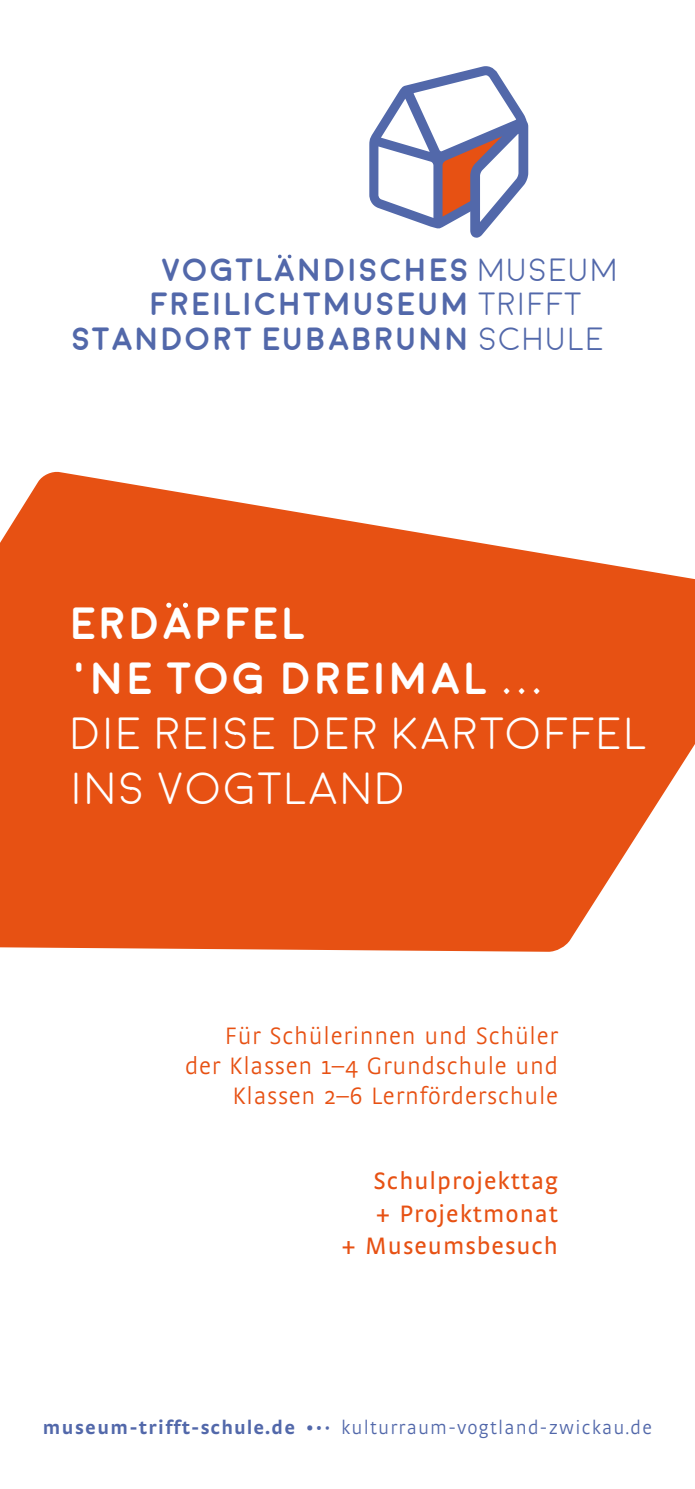
<style>
.page{position:relative;width:695px;height:1489px;background:#fff}
.page>*{position:absolute;margin:0;border:0;box-sizing:border-box;transform-origin:0 0}
.t1{font:300 45px/55px "Moon";letter-spacing:.025em;color:#fff}
.t2{font:700 45px/55px "Moon";letter-spacing:.025em;color:#fff}
.t3{font:700 32px "Moon";letter-spacing:.03em;color:#5268aa}
.t4{font:300 25px/30px "Strada";letter-spacing:.03em;color:#e75113;text-align:right}
.t5{font:25px/32.5px "Strada";letter-spacing:.04em;color:#e75113;text-align:right}
.t6{font:300 20px "Strada";letter-spacing:.06em;color:#5268aa}
.s1{font-weight:300}
.s2{font-weight:700}
.s3{font-weight:400}
</style>
<div class="page">
<svg style="left:0;top:471px;width:694px;height:480px;background:#ea6b36"></svg>
<svg style="left:166px;top:602px;width:5px;height:5px"></svg>
<svg style="left:183px;top:602px;width:5px;height:5px"></svg>
<svg style="left:369px;top:66px;width:160px;height:172px"></svg>
<p class="t3" style="left:162px;top:254px;width:458px">VOGTLANDISCHES <span class="s1">MUSEUM</span></p>
<p class="t3" style="left:150px;top:288px;width:432px">FREILICHTMUSEUM <span class="s1">TRIFFT</span></p>
<p class="t3" style="left:72px;top:323px;width:533px">STANDORT EUBABRUNN <span class="s1">SCHULE</span></p>
<h1 class="t2" style="left:71px;top:597px;width:476px">ERDAPFEL<br>‘NE TOG DREIMAL …</h1>
<h1 class="t1" style="left:71px;top:707px;width:577px">DIE REISE DER KARTOFFEL<br>INS VOGTLAND</h1>
<p class="t4" style="left:185px;top:1020px;width:374px">Für Schülerinnen und Schüler der Klassen 1–4 Grundschule und<br>Klassen 2–6 Lernförderschule</p>
<p class="t5" style="left:341px;top:1164px;width:218px">Schulprojekttag<br>+ Projektmonat<br>+ Museumsbesuch</p>
<p class="t6" style="left:43px;top:1415px;width:610px"><span class="s2">museum-trifft-schule.de •</span><span class="s3">•</span>• kulturraum-vogtland-zwickau.de</p>
</div>
